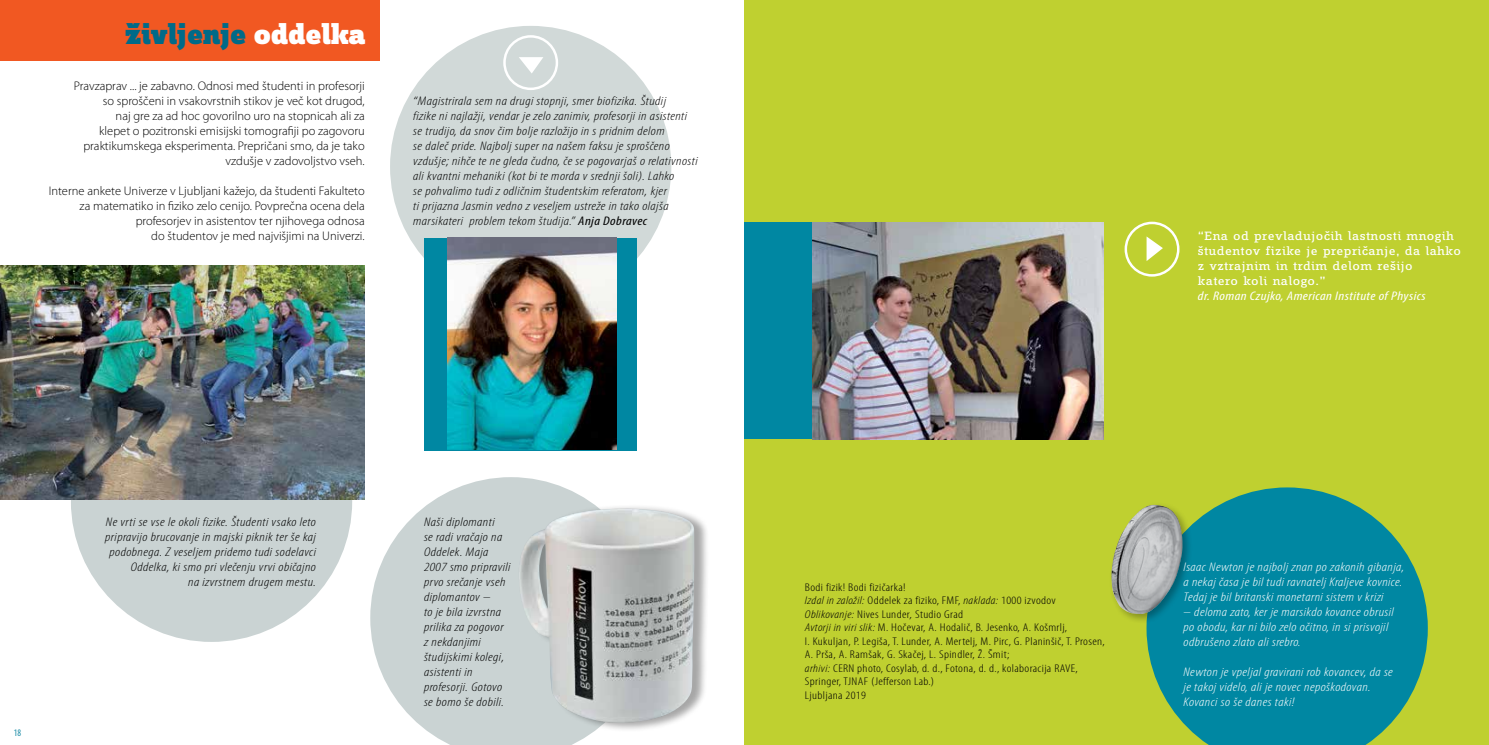
<style>
.page{position:relative;width:1489px;height:745px;background:#fff}
.page>*{position:absolute;margin:0;border:0;box-sizing:border-box;transform-origin:0 0}
.t1{font:30px "Zine Slab Dis Black Roman Tf";color:#006a88}
.t2{font:italic 300 condensed 12.5px/15px "Myriad Pro";letter-spacing:.025em;color:#000;scale:1.2 1}
.t3{font:300 12.5px/15px "Myriad Pro";color:#000;text-align:right}
.t4{font:italic 300 condensed 12.5px/15px "Myriad Pro";letter-spacing:.025em;color:#fff;scale:1.2 1}
.t5{font:12.5px/15px "Zine Slab Dis Regular Roman Tf";letter-spacing:.025em;color:#fff;scale:1.2 1}
.t6{font:italic condensed 12.5px "Myriad Pro";letter-spacing:.025em;color:#fff;scale:1.2 1}
.t7{font:300 condensed 11.25px/13.5px "Myriad Pro";letter-spacing:.025em;color:#000;scale:1.2 1}
.t8{font:condensed 10px "Myriad Pro";color:#198aa5;scale:.95 1}
.s1{color:#fff}
.s2{font-weight:400}
.s3{font-style:italic}
</style>
<div class="page">
<div style="left:390px;top:26px;width:281px;height:281px;background:#d1d9d8;border-radius:50%"></div>
<svg style="left:370px;top:477px;width:224px;height:267px;fill:#cad3d3"></svg>
<div style="left:71px;top:360px;width:281px;height:281px;background:#cad3d3;border-radius:50%"></div>
<div style="left:0;top:0;width:379px;height:60px;background:#f15822"></div>
<img style="left:0;top:265px;width:365px;height:234px">
<div style="left:520px;top:504px;width:189px;height:227px;background:#000;opacity:.35"></div>
<img style="left:518px;top:508px;width:176px;height:214px">
<div style="left:424px;top:237px;width:212px;height:213px;background:#0087a2"></div>
<img style="left:447px;top:237px;width:169px;height:212px">
<svg style="left:519px;top:57px;width:24px;height:16px"></svg>
<div style="left:503px;top:35px;width:55px;height:55px;border:2px solid #fff;border-radius:50%"></div>
<div style="left:744px;top:0;width:744px;height:744px;background:#bfd030"></div>
<div style="left:744px;top:222px;width:359px;height:217px;background:#0087a2"></div>
<img style="left:812px;top:222px;width:291px;height:217px">
<svg style="left:1146px;top:487px;width:281px;height:257px;fill:#0087a2"></svg>
<div style="left:1124px;top:221px;width:55px;height:55px;border:2px solid #fff;border-radius:50%"></div>
<svg style="left:1146px;top:236px;width:16px;height:25px"></svg>
<div style="left:1108px;top:502px;width:85px;height:121px;background:#000;opacity:.3"></div>
<img style="left:1111px;top:504px;width:71px;height:109px">
<h1 class="t1" style="left:125px;top:18px;width:242px">življenje <span class="s1">oddelka</span></h1>
<p class="t3" style="left:74px;top:79px;width:292px">Pravzaprav ... je zabavno. Odnosi med študenti in profesorji so sproščeni in vsakovrstnih stikov je več kot drugod,<br>naj gre za ad hoc govorilno uro na stopnicah ali za<br>klepet o pozitronski emisijski tomografiji po zagovoru praktikumskega eksperimenta. Prepričani smo, da je tako vzdušje v zadovoljstvo vseh.</p>
<p class="t3" style="left:49px;top:184px;width:317px">Interne ankete Univerze v Ljubljani kažejo, da študenti Fakulteto za matematiko in fiziko zelo cenijo. Povprečna ocena dela profesorjev in asistentov ter njihovega odnosa<br>do študentov je med najvišjimi na Univerzi.</p>
<p class="t2" style="left:413px;top:94px;width:238px">“Magistrirala sem na drugi stopnji, smer biofizika. Študij<br>fizike ni najlažji, vendar je zelo zanimiv, profesorji in asistenti se trudijo, da snov čim bolje razložijo in s pridnim delom<br>se daleč pride. Najbolj super na našem faksu je sproščeno vzdušje; nihče te ne gleda čudno, če se pogovarjaš o relativnosti ali kvantni mehaniki (kot bi te morda v srednji šoli). Lahko<br>se pohvalimo tudi z odličnim študentskim referatom, kjer<br>ti prijazna Jasmin vedno z veseljem ustreže in tako olajša marsikateri problem tekom študija.” <span class="s2">Anja Dobravec</span></p>
<p class="t8" style="left:14px;top:726px;width:9px">18</p>
<p class="t2" style="left:105px;top:514px;width:177px;text-align:right">Ne vrti se vse le okoli fizike. Študenti vsako leto pripravijo brucovanje in majski piknik ter še kaj podobnega. Z veseljem pridemo tudi sodelavci Oddelka, ki smo pri vlečenju vrvi običajno<br>na izvrstnem drugem mestu.</p>
<p class="t2" style="left:424px;top:514px;width:74px">Naši diplomanti<br>se radi vračajo na<br>Oddelek. Maja<br>2007 smo pripravili prvo srečanje vseh diplomantov –<br>to je bila izvrstna prilika za pogovor z nekdanjimi študijskimi kolegi, asistenti in profesorji. Gotovo se bomo še dobili.</p>
<p class="t5" style="left:1197px;top:229px;width:221px">“Ena od prevladujočih lastnosti mnogih študentov fizike je prepričanje, da lahko z vztrajnim in trdim delom rešijo<br>katero koli nalogo.”</p>
<p class="t6" style="left:1197px;top:288px;width:191px">dr. Roman Czujko, American Institute of Physics</p>
<p class="t7" style="left:805px;top:580px;width:251px">Bodi fizik! Bodi fizičarka!<br><span class="s3">Izdal in založil:</span> Oddelek za fiziko, FMF, <span class="s3">naklada:</span> 1000 izvodov <span class="s3">Oblikovanje:</span> Nives Lunder<span class="s3">,</span> Studio Grad<br><span class="s3">Avtorji in viri slik:</span> M. Hočevar, A. Hodalič, B. Jesenko, A. Košmrlj,<br>I. Kukuljan, P. Legiša, T. Lunder, A. Mertelj, M. Pirc, G. Planinšič, T. Prosen, A. Prša, A. Ramšak, G. Skačej, L. Spindler, Ž. Šmit;<br><span class="s3">arhivi:</span> CERN photo, Cosylab, d. d., Fotona, d. d., kolaboracija RAVE, Springer, TJNAF (Jefferson Lab.)<br>Ljubljana 2019</p>
<p class="t4" style="left:1183px;top:559px;width:185px">Isaac Newton je najbolj znan po zakonih gibanja, a nekaj časa je bil tudi ravnatelj Kraljeve kovnice.<br>Tedaj je bil britanski monetarni sistem v krizi</p>
<p class="t4" style="left:1183px;top:604px;width:177px">– deloma zato, ker je marsikdo kovance obrusil po obodu, kar ni bilo zelo očitno, in si prisvojil odbrušeno zlato ali srebro.</p>
<p class="t4" style="left:1183px;top:664px;width:176px">Newton je vpeljal gravirani rob kovancev, da se je takoj videlo, ali je novec nepoškodovan.<br>Kovanci so še danes taki!</p>
</div>
